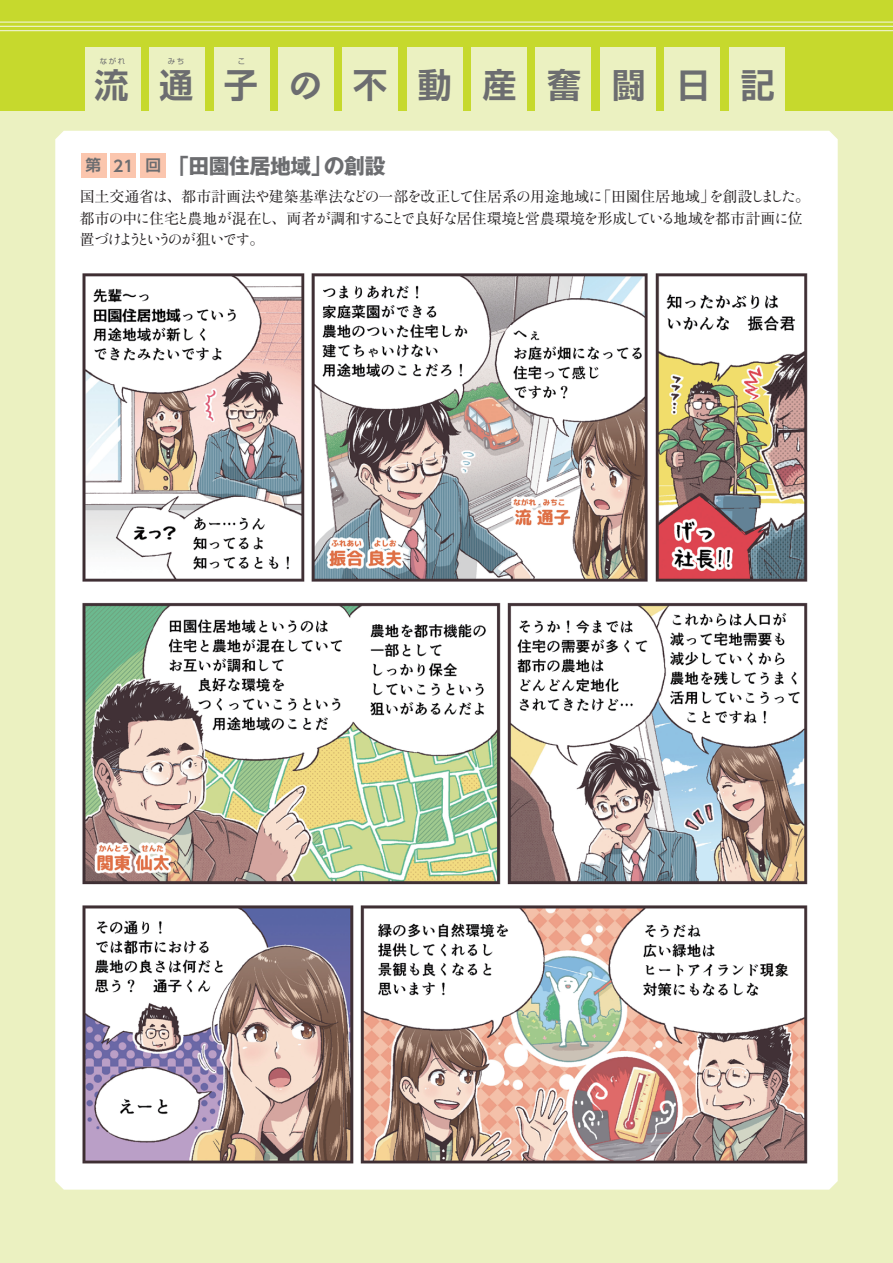
<style>
.page{position:relative;width:893px;height:1263px;background:#fff}
.page>*{position:absolute;margin:0;border:0;box-sizing:border-box;transform-origin:0 0}
.t1{font:700 34.05px "Shin Go Pro De";letter-spacing:.9em;color:#6c6d70}
.t2{font:700 21.3px "Gothic MB101 Pro";letter-spacing:-.02em;color:#6c6d70}
.t3{font:14.85px/21.3px "Ryumin Pro";color:#231f20}
.t4{font:14.85px "Ryumin Std Regular KO";letter-spacing:-.265em;color:#231f20}
.t5{font:7.5px "Shin Go Pro";color:#6c6d70}
.s1{font-family:"Bokutoh N Std De"}
.s2{font-family:"Shin Go Pro De";font-size:15.6px}
.s3{font-family:"UD Shin Go Pro De";font-size:15.45px}
.s4{font-family:"Ryumin Std Regular KO"}
.s5{font-family:"Ryumin Pro"}
</style>
<div class="page">
<div style="left:0;top:111px;width:893px;height:1152px;background:#ebf1c1"></div>
<div style="left:0;top:0;width:893px;height:111px;background:#c6d92d"></div>
<hr style="left:0;top:21px;width:893px;height:2px;background:#ebf1c1">
<hr style="left:0;top:26px;width:893px;height:1px;background:#ebf1c1">
<hr style="left:0;top:30px;width:893px;height:1px;background:#ebf1c1">
<div style="left:55px;top:131px;width:783px;height:1058px;background:#fff"></div>
<div style="left:85px;top:47px;width:56px;height:64px;background:#ebf1c1"></div>
<div style="left:342px;top:47px;width:56px;height:64px;background:#ebf1c1"></div>
<div style="left:214px;top:47px;width:55px;height:64px;background:#ebf1c1"></div>
<div style="left:471px;top:47px;width:56px;height:64px;background:#ebf1c1"></div>
<div style="left:664px;top:47px;width:56px;height:64px;background:#ebf1c1"></div>
<div style="left:149px;top:47px;width:56px;height:64px;background:#ebf1c1"></div>
<div style="left:407px;top:47px;width:55px;height:64px;background:#ebf1c1"></div>
<div style="left:600px;top:47px;width:56px;height:64px;background:#ebf1c1"></div>
<div style="left:278px;top:47px;width:56px;height:64px;background:#ebf1c1"></div>
<div style="left:535px;top:47px;width:56px;height:64px;background:#ebf1c1"></div>
<div style="left:729px;top:47px;width:55px;height:64px;background:#ebf1c1"></div>
<div style="left:81px;top:153px;width:26px;height:25px;background:#fbc6ae"></div>
<div style="left:140px;top:153px;width:26px;height:25px;background:#fbc6ae"></div>
<div style="left:111px;top:153px;width:25px;height:25px;background:#fbc6ae"></div>
<img style="left:71px;top:259px;width:744px;height:910px">
<p class="t5" style="left:100px;top:55px;width:27px">ながれ</p>
<p class="t5" style="left:168px;top:55px;width:18px">みち</p>
<p class="t5" style="left:238px;top:55px;width:9px">こ</p>
<h1 class="t1" style="left:95px;top:57px;width:682px">流通子<span class="s1">の</span>不動産奮闘日記</h1>
<h2 class="t2" style="left:85px;top:148px;width:302px"><span class="s2">第</span> <span class="s3">21</span> <span class="s2">回</span>「田園住居地域」の創設</h2>
<p class="t3" style="left:80px;top:185px;width:732px">国土交通省<span class="s4">は</span>、都市計画法<span class="s4">や</span>建築基準法<span class="s4">などの</span>一部<span class="s4">を</span>改正<span class="s4">して</span>住居系<span class="s4">の</span>用途地域<span class="s4">に</span>「田園住居地域」<span class="s4">を</span>創設<span class="s4">しました</span>。都市<span class="s4">の</span>中<span class="s4">に</span>住宅<span class="s4">と</span>農地<span class="s4">が</span>混在<span class="s4">し</span>、両者<span class="s4">が</span>調和<span class="s4">することで</span>良好<span class="s4">な</span>居住環境<span class="s4">と</span>営農環境<span class="s4">を</span>形成<span class="s4">している</span>地域<span class="s4">を</span>都市計画<span class="s4">に</span>位</p>
<p class="t4" style="left:80px;top:229px;width:186px"><span class="s5">置</span>づけようというのが<span class="s5">狙</span>いです<span class="s5">。</span></p>
</div>
